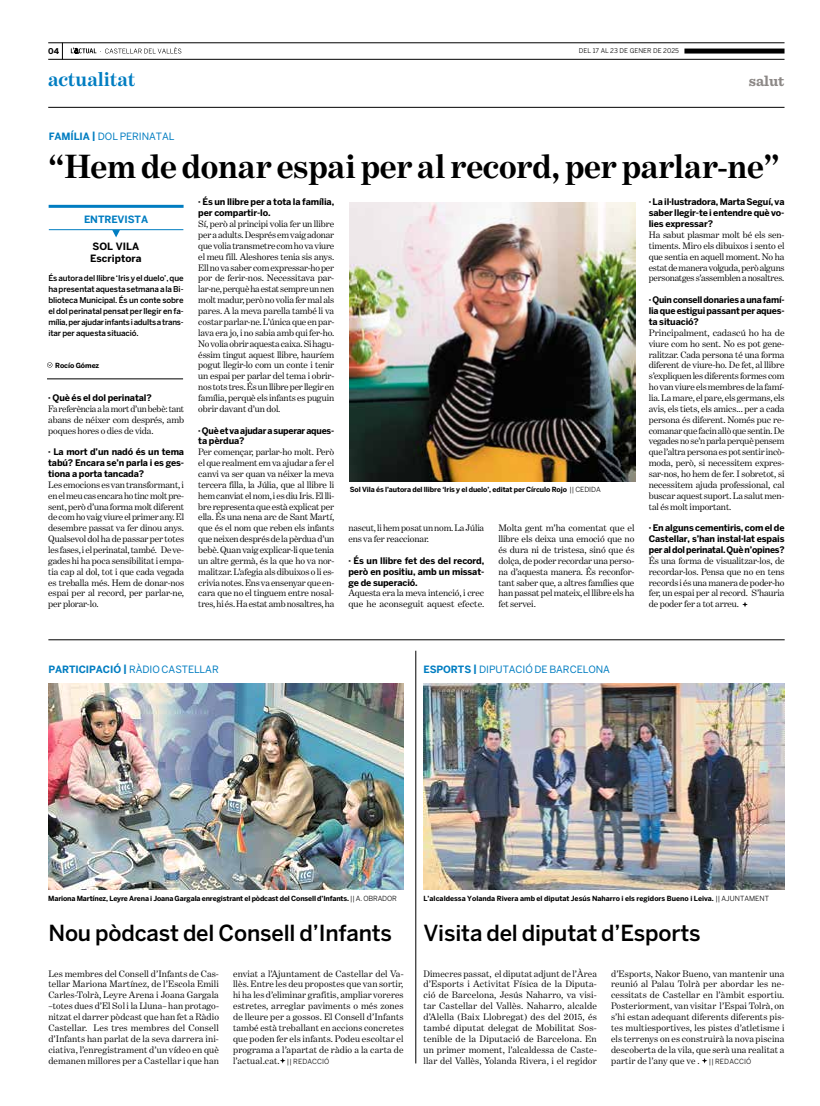
<style>
.page{position:relative;width:820px;height:1106px;background:#fff}
.page>*{position:absolute;margin:0;border:0;box-sizing:border-box;transform-origin:0 0}
.t1{font:700 34px "Benton Modern One";letter-spacing:-.005em;color:#000}
.t2{font:500 22px "Benton Sans";letter-spacing:-.01em;color:#000}
.t3{font:700 20px "Benton Modern One";letter-spacing:-.005em;color:#007dc1}
.t4{font:700 15px "Sentinel";letter-spacing:-.005em;color:#8c8886}
.t5{font:10px "Benton Sans";letter-spacing:-.005em;color:#007dc1}
.t6{font:700 10px/12px "Benton Sans";letter-spacing:.005em;color:#000}
.t7{font:700 10px "Benton Sans";letter-spacing:-.01em;color:#007dc1}
.t8{font:9.5px/10.9px "Benton Modern One";letter-spacing:-.01em;color:#000;text-align:justify}
.t9{font:700 9px/10.9px "Benton Sans";letter-spacing:-.015em;color:#000;text-align:justify}
.t10{font:500 8px/10.9px "Benton Sans";letter-spacing:-.025em;color:#000;text-align:justify}
.t11{font:700 8px "Benton Sans";color:#000}
.t12{font:700 7px "Benton Sans";letter-spacing:-.015em;color:#000}
.t13{font:6.5px "Benton Sans";letter-spacing:.005em;color:#000}
.s1{font-weight:700}
.s2{font-weight:400}
.s3{font-family:"Benton Sans";font-size:7px}
</style>
<div class="page">
<svg style="left:62px;top:44px;width:1px;height:15px"></svg>
<hr style="left:48px;top:107px;width:736px;height:1px;background:#000">
<hr style="left:48px;top:43px;width:736px;height:1px;background:#000">
<hr style="left:48px;top:59px;width:736px;height:1px;background:#000">
<div style="left:684px;top:49px;width:100px;height:5px;background:#000"></div>
<svg style="left:71px;top:47px;width:110px;height:7px"></svg>
<hr style="left:48px;top:639px;width:736px;height:1px;background:#000">
<img style="left:350px;top:202px;width:285px;height:279px">
<svg style="left:47px;top:362px;width:5px;height:5px"></svg>
<hr style="left:47px;top:378px;width:136px;height:1px;background:#000">
<hr style="left:49px;top:205px;width:134px;height:3px;background:#007dc1">
<hr style="left:49px;top:229px;width:134px;height:1px;background:#007dc1">
<svg style="left:112px;top:230px;width:8px;height:7px"></svg>
<svg style="left:742px;top:602px;width:5px;height:5px"></svg>
<hr style="left:415px;top:650px;width:1px;height:413px;background:#000">
<svg style="left:280px;top:1058px;width:5px;height:5px"></svg>
<img style="left:48px;top:683px;width:355px;height:206px">
<svg style="left:702px;top:1058px;width:5px;height:5px"></svg>
<img style="left:423px;top:683px;width:361px;height:206px">
<p class="t11" style="left:48px;top:46px;width:13px">04</p>
<p class="t13" style="left:578px;top:47px;width:101px">DEL 17 AL 23 DE GENER DE 2025</p>
<h3 class="t3" style="left:48px;top:68px;width:89px">actualitat</h3>
<h3 class="t4" style="left:748px;top:69px;width:37px">salut</h3>
<p class="t5" style="left:49px;top:131px;width:127px"><span class="s1">FAMÍLIA |</span> DOL PERINATAL</p>
<h1 class="t1" style="left:48px;top:147px;width:732px">“Hem de donar espai per al record, per parlar-ne”</h1>
<p class="t7" style="left:84px;top:213px;width:66px">ENTREVISTA</p>
<p class="t6" style="left:90px;top:240px;width:53px">SOL VILA<br>Escriptora</p>
<p class="t10" style="left:48px;top:273px;width:137px">És autora del llibre ‘Iris y el duelo’, que ha presentat aquesta setmana a la Bi&shy;blioteca Municipal. És un conte sobre el dol perinatal pensat per llegir en fa&shy;mília, per ajudar infants i adults a trans&shy;itar per aquesta situació.</p>
<p class="t12" style="left:55px;top:361px;width:46px">Rocío Gómez</p>
<p class="t9" style="left:48px;top:392px;width:105px">· Què és el dol perinatal?</p>
<p class="t8" style="left:48px;top:403px;width:137px">Fa referència a la mort d’un bebè: tant abans de néixer com després, amb poques hores o dies de vida.</p>
<p class="t9" style="left:48px;top:446px;width:137px">· La mort d’un nadó és un tema tabú? Encara se’n parla i es ges&shy;tiona a porta tancada?</p>
<p class="t8" style="left:48px;top:479px;width:137px">Les emocions es van transformant, i en el meu cas encara ho tinc molt pre· sent, però d’una forma molt diferent de com ho vaig viure el primer any. El desembre passat va fer dinou anys.<br>Qualsevol dol ha de passar per totes les fases, i el perinatal, també. De ve· gades hi ha poca sensibilitat i empa· tia cap al dol, tot i que cada vegada es treballa més. Hem de donar-nos espai per al record, per parlar-ne, per plorar-lo.</p>
<p class="t9" style="left:198px;top:197px;width:137px">· És un llibre per a tota la família, per compartir-lo.</p>
<p class="t8" style="left:198px;top:218px;width:137px">Sí, però al principi volia fer un llibre per a adults. Després em vaig adonar que volia transmetre com ho va viure el meu fill. Aleshores tenia sis anys.<br>Ell no va saber com expressar-ho per por de ferir-nos. Necessitava par· lar-ne, perquè ha estat sempre un nen molt madur, però no volia fer mal als pares. A la meva parella també li va costar parlar-ne. L’única que en par· lava era jo, i no sabia amb qui fer-ho.<br>No volia obrir aquesta caixa. Si hagu· éssim tingut aquest llibre, hauríem pogut llegir-lo com un conte i tenir un espai per parlar del tema i obrir&shy;nos tots tres. És un llibre per llegir en família, perquè els infants es puguin obrir davant d’un dol.</p>
<p class="t9" style="left:198px;top:425px;width:137px">· Què et va ajudar a superar aques&shy;ta pèrdua?</p>
<p class="t8" style="left:198px;top:446px;width:137px">Per començar, parlar-ho molt. Però el que realment em va ajudar a fer el canvi va ser quan va néixer la meva tercera filla, la Júlia, que al llibre li hem canviat el nom, i es diu Iris. El lli· bre representa que està explicat per ella. És una nena arc de Sant Martí, que és el nom que reben els infants que neixen després de la pèrdua d’un bebè. Quan vaig explicar-li que tenia un altre germà, és la que ho va nor· malitzar. L’afegia als dibuixos o li es· crivia notes. Ens va ensenyar que en· cara que no el tinguem entre nosal· tres, hi és. Ha estat amb nosaltres, ha</p>
<p class="t12" style="left:350px;top:485px;width:252px">Sol Vila és l’autora del llibre ‘Iris y el duelo’, editat per Círculo Rojo <span class="s2">|| CEDIDA</span></p>
<p class="t8" style="left:348px;top:522px;width:137px">nascut, li hem posat un nom. La Júlia ens va fer reaccionar.</p>
<p class="t9" style="left:348px;top:555px;width:137px">· És un llibre fet des del record, però en positiu, amb un missat&shy;ge de superació.</p>
<p class="t8" style="left:348px;top:588px;width:137px">Aquesta era la meva intenció, i crec que he aconseguit aquest efecte.</p>
<p class="t8" style="left:498px;top:522px;width:137px">Molta gent m’ha comentat que el llibre els deixa una emoció que no és dura ni de tristesa, sinó que és dolça, de poder recordar una perso· na d’aquesta manera. És reconfor· tant saber que, a altres famílies que han passat pel mateix, el llibre els ha fet servei.</p>
<p class="t9" style="left:648px;top:197px;width:137px">· La il·lustradora, Marta Seguí, va saber llegir-te i entendre què vo&shy;lies expressar?</p>
<p class="t8" style="left:648px;top:229px;width:137px">Ha sabut plasmar molt bé els sen· timents. Miro els dibuixos i sento el que sentia en aquell moment. No ha estat de manera volguda, però alguns personatges s’assemblen a nosaltres.</p>
<p class="t9" style="left:648px;top:294px;width:137px">· Quin consell donaries a una famí&shy;lia que estigui passant per aques&shy;ta situació?</p>
<p class="t8" style="left:648px;top:327px;width:137px">Principalment, cadascú ho ha de viure com ho sent. No es pot gene· ralitzar. Cada persona té una forma diferent de viure-ho. De fet, al llibre s’expliquen les diferents formes com ho van viure els membres de la famí· lia. La mare, el pare, els germans, els avis, els tiets, els amics... per a cada persona és diferent. Només puc re· comanar que facin allò que sentin. De vegades no se’n parla perquè pensem que l’altra persona es pot sentir incò· moda, però, si necessitem expres· sar-nos, ho hem de fer. I sobretot, si necessitem ajuda professional, cal buscar aquest suport. La salut men· tal és molt important.</p>
<p class="t9" style="left:648px;top:522px;width:137px">· En alguns cementiris, com el de Castellar, s’han instal·lat espais per al dol perinatal. Què n’opines?</p>
<p class="t8" style="left:648px;top:555px;width:137px">És una forma de visualitzar-los, de recordar-los. Pensa que no en tens records i és una manera de poder-ho fer, un espai per al record. S’hauria de poder fer a tot arreu.</p>
<p class="t5" style="left:48px;top:663px;width:172px"><span class="s1">PARTICIPACIÓ |</span> RÀDIO CASTELLAR</p>
<p class="t5" style="left:423px;top:663px;width:188px"><span class="s1">ESPORTS |</span> DIPUTACIÓ DE BARCELONA</p>
<p class="t12" style="left:48px;top:894px;width:350px">Mariona Martínez, Leyre Arena i Joana Gargala enregistrant el pòdcast del Consell d’Infants. <span class="s2">|| A. OBRADOR</span></p>
<p class="t12" style="left:423px;top:893px;width:347px">L’alcaldessa Yolanda Rivera amb el diputat Jesús Naharro i els regidors Bueno i Leiva. <span class="s2">|| AJUNTAMENT</span></p>
<h2 class="t2" style="left:48px;top:920px;width:345px">Nou pòdcast del Consell d’Infants</h2>
<h2 class="t2" style="left:423px;top:920px;width:278px">Visita del diputat d’Esports</h2>
<p class="t8" style="left:48px;top:967px;width:172px">Les membres del Consell d’Infants de Cas· tellar Mariona Martínez, de l’Escola Emili Carles-Tolrà, Leyre Arena i Joana Gargala –totes dues d’El Sol i la Lluna– han protago· nitzat el darrer pòdcast que han fet a Ràdio Castellar. Les tres membres del Consell d’Infants han parlat de la seva darrera ini· ciativa, l’enregistrament d’un vídeo en què demanen millores per a Castellar i que han</p>
<p class="t8" style="left:233px;top:967px;width:172px">enviat a l’Ajuntament de Castellar del Va· llès. Entre les deu propostes que van sortir, hi ha les d’eliminar grafitis, ampliar voreres estretes, arreglar paviments o més zones de lleure per a gossos. El Consell d’Infants també està treballant en accions concretes que poden fer els infants. Podeu escoltar el programa a l’apartat de ràdio a la carta de l’actual.cat. <span class="s3">|| REDACCIÓ</span></p>
<p class="t8" style="left:423px;top:967px;width:175px">Dimecres passat, el diputat adjunt de l’Àrea d’Esports i Activitat Física de la Diputa· ció de Barcelona, Jesús Naharro, va visi· tar Castellar del Vallès. Naharro, alcalde d’Alella (Baix Llobregat) des del 2015, és també diputat delegat de Mobilitat Sos· tenible de la Diputació de Barcelona. En un primer moment, l’alcaldessa de Caste· llar del Vallès, Yolanda Rivera, i el regidor</p>
<p class="t8" style="left:611px;top:967px;width:175px">d’Esports, Nakor Bueno, van mantenir una reunió al Palau Tolrà per abordar les ne· cessitats de Castellar en l’àmbit esportiu.<br>Posteriorment, van visitar l’Espai Tolrà, on s’hi estan adequant diferents diferents pis· tes multiesportives, les pistes d’atletisme i els terrenys on es construirà la nova piscina descoberta de la vila, que serà una realitat a partir de l’any que ve . <span class="s3">|| REDACCIÓ</span></p>
</div>
